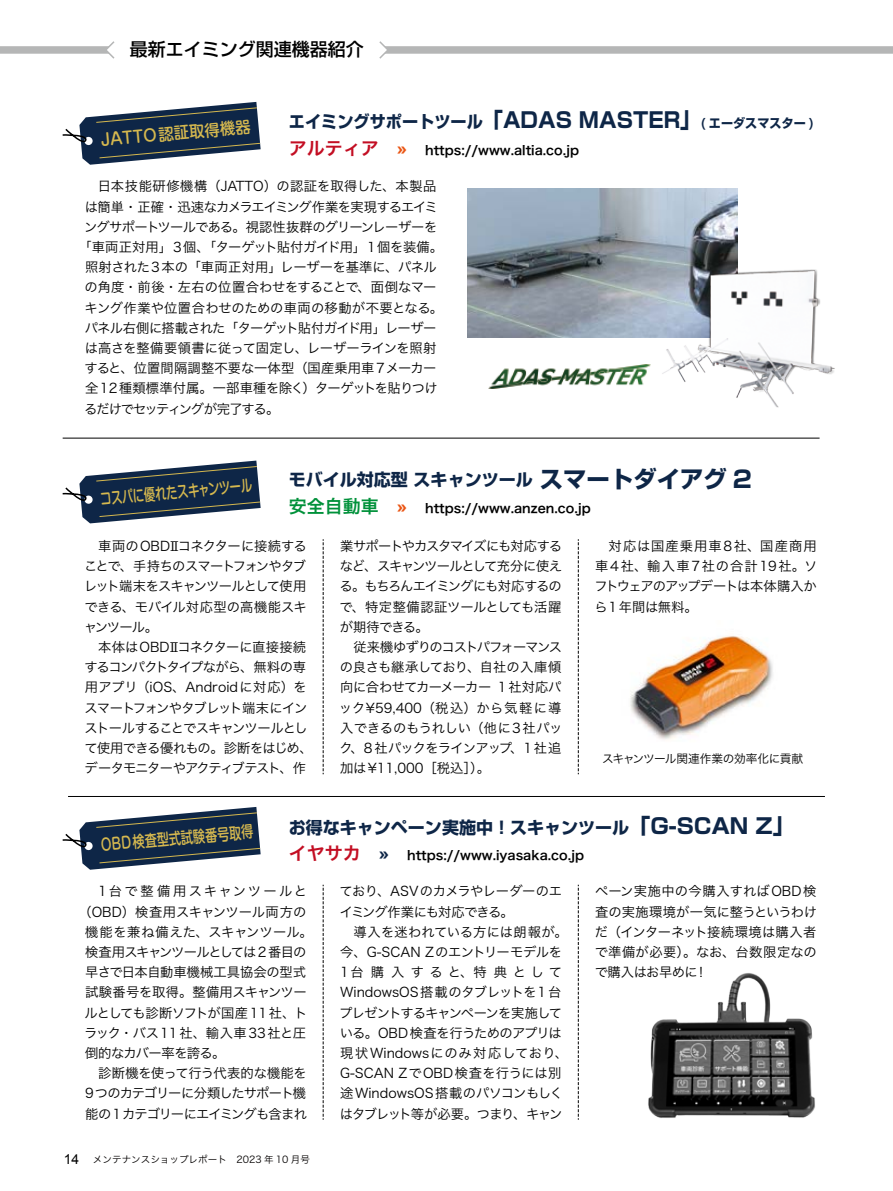
<style>
.page{position:relative;width:893px;height:1191px;background:#fff}
.page>*{position:absolute;margin:0;border:0;box-sizing:border-box;transform-origin:0 0}
.t1{font:500 18px "Shin Go Pr 6";color:#000}
.t2{font:700 16.95px "Shin Go Pr 6";color:#0e2647}
.t3{font:700 16.95px "Shin Go Pr 6";color:#0e2647;scale:.95 1}
.t4{font:500 16.2px "Shin M Go Pr 6 N";color:#d5b84f;scale:.7 1}
.t5{font:500 16.2px "Shin M Go Pr 6 N";color:#d5b84f;scale:.75 1}
.t6{font:500 16.2px "Shin M Go Pr 6 N";color:#d5b84f;scale:.95 1}
.t7{font:13.35px/20.2px "Hira Kaku Pro W3";letter-spacing:-.025em;color:#000;text-align:justify}
.t8{font:13.35px/20.2px "Hira Kaku Pro W3";color:#000}
.t9{font:13.35px/20.2px "Hira Kaku Pro W3";letter-spacing:-.05em;color:#000}
.t10{font:13.35px/20.2px "Hira Kaku Pro W3";letter-spacing:-.045em;color:#000}
.t11{font:13.35px "Hira Kaku Pro W3";letter-spacing:-.005em;color:#000}
.t12{font:13.35px "Hira Kaku Pro W3";letter-spacing:-.075em;color:#000}
.t13{font:13.35px "Hira Kaku Pro W3";letter-spacing:-.07em;color:#000}
.t14{font:13.35px "Hira Kaku Pro W3";letter-spacing:-.055em;color:#000}
.t15{font:13.35px "Hira Kaku Pro W3";letter-spacing:.025em;color:#000}
.t16{font:13.35px "Hira Kaku Pro W3";letter-spacing:.01em;color:#000}
.t17{font:13.35px "Hira Kaku Pro W3";letter-spacing:.015em;color:#000}
.t18{font:13.35px "Hira Kaku Pro W3";letter-spacing:.03em;color:#000}
.t19{font:13.35px "Hira Kaku Pro W3";letter-spacing:-.09em;color:#000}
.t20{font:13.35px "Hira Kaku Pro W3";letter-spacing:.165em;color:#000}
.t21{font:12.75px "Hira Kaku Pro N W6";color:#000}
.t22{font:11.7px "Hira Kaku Pro W3";letter-spacing:-.03em;color:#000}
.t23{font:9.6px "Hira Kaku Pro N W3";color:#040000}
.s1{font-size:21.3px}
.s2{font-size:12.75px}
.s3{font-size:18px;color:#c30e23}
.s4{font-size:18px;color:#ea5514}
.s5{font-size:23.4px}
.s6{font-size:18px;color:#00913a}
.s7{font-family:"Gothic BBB Pr 6";font-weight:500}
.s8{font-size:18px;color:#0e2647}
.s9{font-family:"Arial";font-size:13.8px;color:#000}
</style>
<div class="page">
<img style="left:630px;top:636px;width:143px;height:104px">
<svg style="left:62px;top:460px;width:199px;height:63px"></svg>
<svg style="left:323px;top:539px;width:1px;height:235px"></svg>
<svg style="left:578px;top:539px;width:1px;height:235px"></svg>
<hr style="left:63px;top:438px;width:757px;height:1px;background:#000">
<svg style="left:62px;top:102px;width:199px;height:63px"></svg>
<img style="left:489px;top:365px;width:161px;height:23px">
<img style="left:467px;top:189px;width:271px;height:148px">
<img style="left:656px;top:246px;width:179px;height:162px">
<svg style="left:62px;top:807px;width:199px;height:62px"></svg>
<img style="left:648px;top:973px;width:167px;height:145px">
<svg style="left:323px;top:884px;width:1px;height:235px"></svg>
<svg style="left:578px;top:884px;width:1px;height:235px"></svg>
<hr style="left:68px;top:796px;width:757px;height:1px;background:#000">
<div style="left:0;top:46px;width:111px;height:8px;background:#b5b6b6"></div>
<svg style="left:104px;top:41px;width:11px;height:18px"></svg>
<div style="left:381px;top:46px;width:512px;height:8px;background:#b5b6b6"></div>
<svg style="left:379px;top:41px;width:11px;height:18px"></svg>
<h1 class="t1" style="left:130px;top:35px;width:235px">最新エイミング関連機器紹介</h1>
<p class="t6" style="left:100px;top:127px;width:160px;rotate:-5deg">JATTO認証取得機器</p>
<p class="t3" style="left:289px;top:109px;width:554px">エイミングサポートツール<span class="s1">「ADAS MASTER」</span><span class="s2">( エーダスマスター )</span></p>
<p class="t21" style="left:289px;top:139px;width:292px"><span class="s3">アルティア</span> <span class="s4">»</span> https://www.altia.co.jp</p>
<p class="t15" style="left:85px;top:174px;width:353px">　日本技能研修機構（JATTO）の認証を取得した、本製品</p>
<p class="t13" style="left:85px;top:195px;width:354px">は簡単・正確・迅速なカメラエイミング作業を実現するエイミ</p>
<p class="t14" style="left:84px;top:215px;width:355px">ングサポートツールである。視認性抜群のグリーンレーザーを</p>
<p class="t7" style="left:78px;top:236px;width:366px">「車両正対用」３個、「ターゲット貼付ガイド用」１個を装備。</p>
<p class="t11" style="left:85px;top:255px;width:353px">照射された3本の「車両正対用」レーザーを基準に、パネル</p>
<p class="t11" style="left:85px;top:275px;width:353px">の角度・前後・左右の位置合わせをすることで、面倒なマー</p>
<p class="t16" style="left:85px;top:296px;width:360px">キング作業や位置合わせのための車両の移動が不要となる。</p>
<p class="t9" style="left:85px;top:317px;width:353px">パネル右側に搭載された「ターゲット貼付ガイド用」レーザー</p>
<p class="t7" style="left:85px;top:337px;width:353px">は高さを整備要領書に従って固定し、レーザーラインを照射</p>
<p class="t17" style="left:85px;top:356px;width:354px">すると、位置間隔調整不要な一体型（国産乗用車7メーカー</p>
<p class="t7" style="left:85px;top:377px;width:354px">全12種類標準付属。一部車種を除く）ターゲットを貼りつけ</p>
<p class="t19" style="left:84px;top:397px;width:196px">るだけでセッティングが完了する。</p>
<p class="t4" style="left:99px;top:485px;width:219px;rotate:-5deg">コスパに優れたスキャンツール</p>
<p class="t2" style="left:289px;top:466px;width:464px">モバイル対応型 スキャンツール<span class="s5">スマートダイアグ 2</span></p>
<p class="t21" style="left:289px;top:497px;width:303px"><span class="s6">安全自動車</span> <span class="s4">»</span> https://www.anzen.co.jp</p>
<p class="t9" style="left:84px;top:535px;width:230px">　車両のOBD<span class="s7">Ⅱ</span>コネクターに接続することで、手持ちのスマートフォンやタブレット端末をスキャンツールとして使用できる、モバイル対応型の高機能スキャンツール。<br>　本体はOBD<span class="s7">Ⅱ</span>コネクターに直接接続するコンパクトタイプながら、無料の専用アプリ（iOS、Androidに対応）をスマートフォンやタブレット端末にインストールすることでスキャンツールとして使用できる優れもの。診断をはじめ、データモニターやアクティブテスト、作</p>
<p class="t10" style="left:339px;top:535px;width:225px">業サポートやカスタマイズにも対応するなど、スキャンツールとして充分に使える。もちろんエイミングにも対応するので、特定整備認証ツールとしても活躍が期待できる。<br>　従来機ゆずりのコストパフォーマンスの良さも継承しており、自社の入庫傾向に合わせてカーメーカー 1 社対応パック¥59,400（税込）から気軽に導入できるのもうれしい（他に3社パック、8社パックをラインアップ、1 社追加は¥11,000［税込］）。</p>
<p class="t7" style="left:594px;top:535px;width:225px">　対応は国産乗用車8社、国産商用車4社、輸入車7社の合計19社。ソフトウェアのアップデートは本体購入から1年間は無料。</p>
<p class="t22" style="left:602px;top:748px;width:203px">スキャンツール関連作業の効率化に貢献</p>
<p class="t5" style="left:100px;top:831px;width:206px;rotate:-5deg">OBD検査型式試験番号取得</p>
<p class="t2" style="left:289px;top:813px;width:507px">お得なキャンペーン実施中！スキャンツール<span class="s1">「G-SCAN Z」</span></p>
<p class="t21" style="left:289px;top:844px;width:297px"><span class="s3">イヤサカ</span> <span class="s8">»</span> https://www.iyasaka.co.jp</p>
<p class="t20" style="left:85px;top:879px;width:224px">　1台で整備用スキャンツールと</p>
<p class="t8" style="left:78px;top:900px;width:230px">（OBD）検査用スキャンツール両方の</p>
<p class="t18" style="left:85px;top:920px;width:229px">機能を兼ね備えた、スキャンツール。</p>
<p class="t12" style="left:85px;top:940px;width:223px">検査用スキャンツールとしては 2 番目の</p>
<p class="t7" style="left:85px;top:961px;width:223px">早さで日本自動車機械工具協会の型式</p>
<p class="t7" style="left:85px;top:981px;width:223px">試験番号を取得。整備用スキャンツー</p>
<p class="t13" style="left:85px;top:1000px;width:224px">ルとしても診断ソフトが国産 11 社、ト</p>
<p class="t8" style="left:84px;top:1021px;width:223px">ラック・バス11社、輸入車33社と圧</p>
<p class="t14" style="left:85px;top:1041px;width:142px">倒的なカバー率を誇る。</p>
<p class="t7" style="left:85px;top:1062px;width:223px">　診断機を使って行う代表的な機能を</p>
<p class="t12" style="left:85px;top:1081px;width:223px">9 つのカテゴリーに分類したサポート機</p>
<p class="t12" style="left:85px;top:1101px;width:223px">能の 1カテゴリーにエイミングも含まれ</p>
<p class="t23" style="left:64px;top:1150px;width:248px"><span class="s9">14</span> メンテナンスショップレポート　2023 年 10 月号</p>
<p class="t8" style="left:339px;top:880px;width:230px">ており、ASVのカメラやレーダーのエイミング作業にも対応できる。<br>　導入を迷われている方には朗報が。今、G-SCAN Zのエントリーモデルを<br>1台購入すると、特典として<br>WindowsOS搭載のタブレットを1台プレゼントするキャンペーンを実施している。OBD 検査を行うためのアプリは現状Windowsにのみ対応しており、<br>G-SCAN ZでOBD検査を行うには別途WindowsOS搭載のパソコンもしくはタブレット等が必要。つまり、キャン</p>
<p class="t7" style="left:595px;top:880px;width:224px">ペーン実施中の今購入すればOBD検査の実施環境が一気に整うというわけだ（インターネット接続環境は購入者で準備が必要）。なお、台数限定なので購入はお早めに！</p>
</div>
